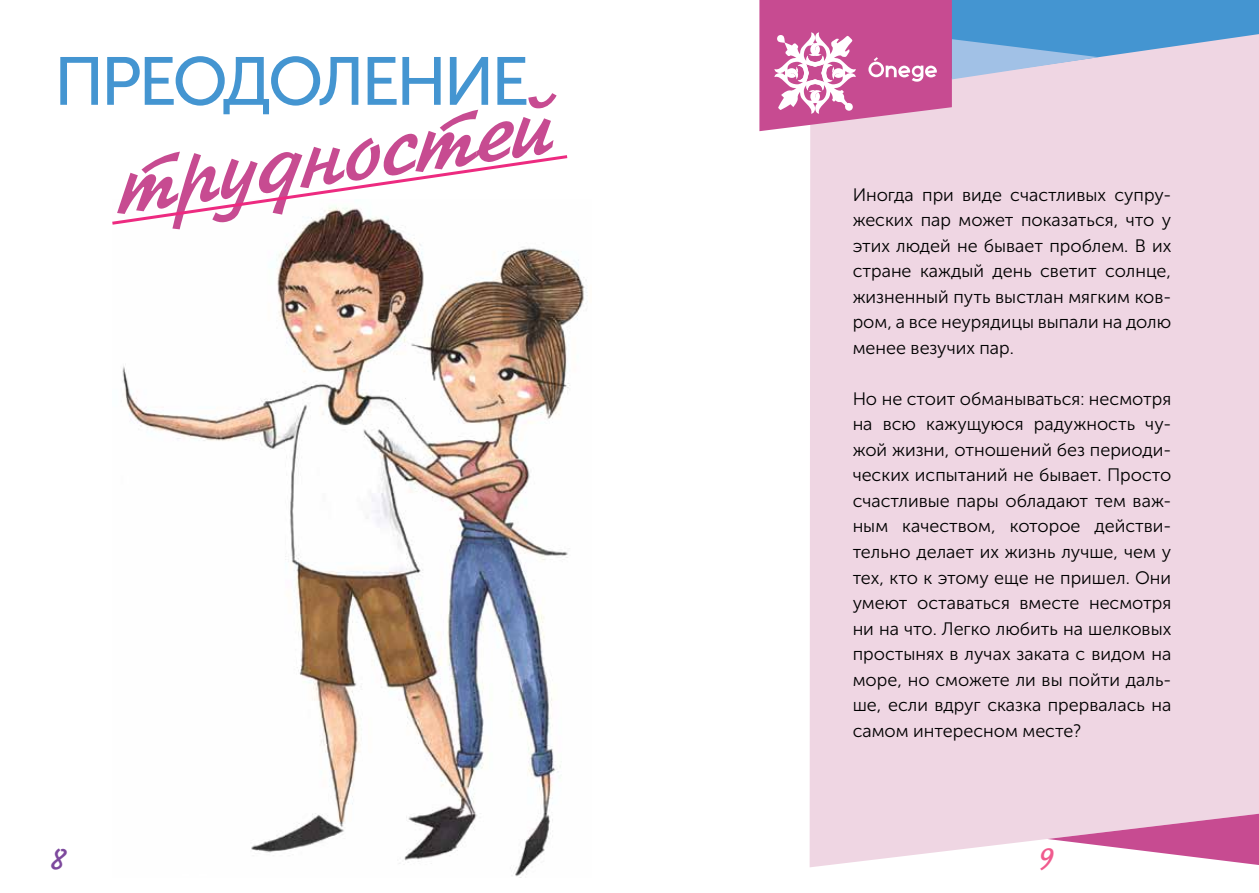
<style>
.page{position:relative;width:1259px;height:893px;background:#fff}
.page>*{position:absolute;margin:0;border:0;box-sizing:border-box;transform-origin:0 0}
.t1{font:95.7px "KZ Jikharev";color:#c74b91}
.t2{font:67.65px "Museo Sans Cyrl 500";letter-spacing:-.05em;color:#4495d1}
.t3{font:18px/25.5px "Museo Sans Cyrl 300";color:#000;text-align:justify}
</style>
<div class="page">
<div style="left:809px;top:34px;width:450px;height:833px;background:#efd6e3"></div>
<svg style="left:759px;top:0;width:339px;height:131px;background:#be90be"></svg>
<img style="left:122px;top:227px;width:465px;height:651px">
<svg style="left:112px;top:155px;width:456px;height:72px"></svg>
<svg style="left:1037px;top:814px;width:222px;height:53px"></svg>
<h2 class="t2" style="left:54px;top:44px;width:477px">ПРЕОДОЛЕНИЕ</h2>
<h1 class="t1" style="left:105px;top:130px;width:442px;rotate:-8deg">трудностей</h1>
<p class="t3" style="left:852px;top:182px;width:320px">Иногда при виде счастливых супру&shy;жеских пар может показаться, что у этих людей не бывает проблем. В их стране каждый день светит солнце, жизненный путь выстлан мягким ков&shy;ром, а все неурядицы выпали на долю менее везучих пар.</p>
<p class="t3" style="left:852px;top:386px;width:320px">Но не стоит обманываться: несмотря на всю кажущуюся радужность чу&shy;жой жизни, отношений без периоди&shy;ческих испытаний не бывает. Просто счастливые пары обладают тем важ&shy;ным качеством, которое действи&shy;тельно делает их жизнь лучше, чем у тех, кто к этому еще не пришел. Они умеют оставаться вместе несмотря ни на что. Легко любить на шелковых простынях в лучах заката с видом на море, но сможете ли вы пойти даль&shy;ше, если вдруг сказка прервалась на самом интересном месте?</p>
</div>
